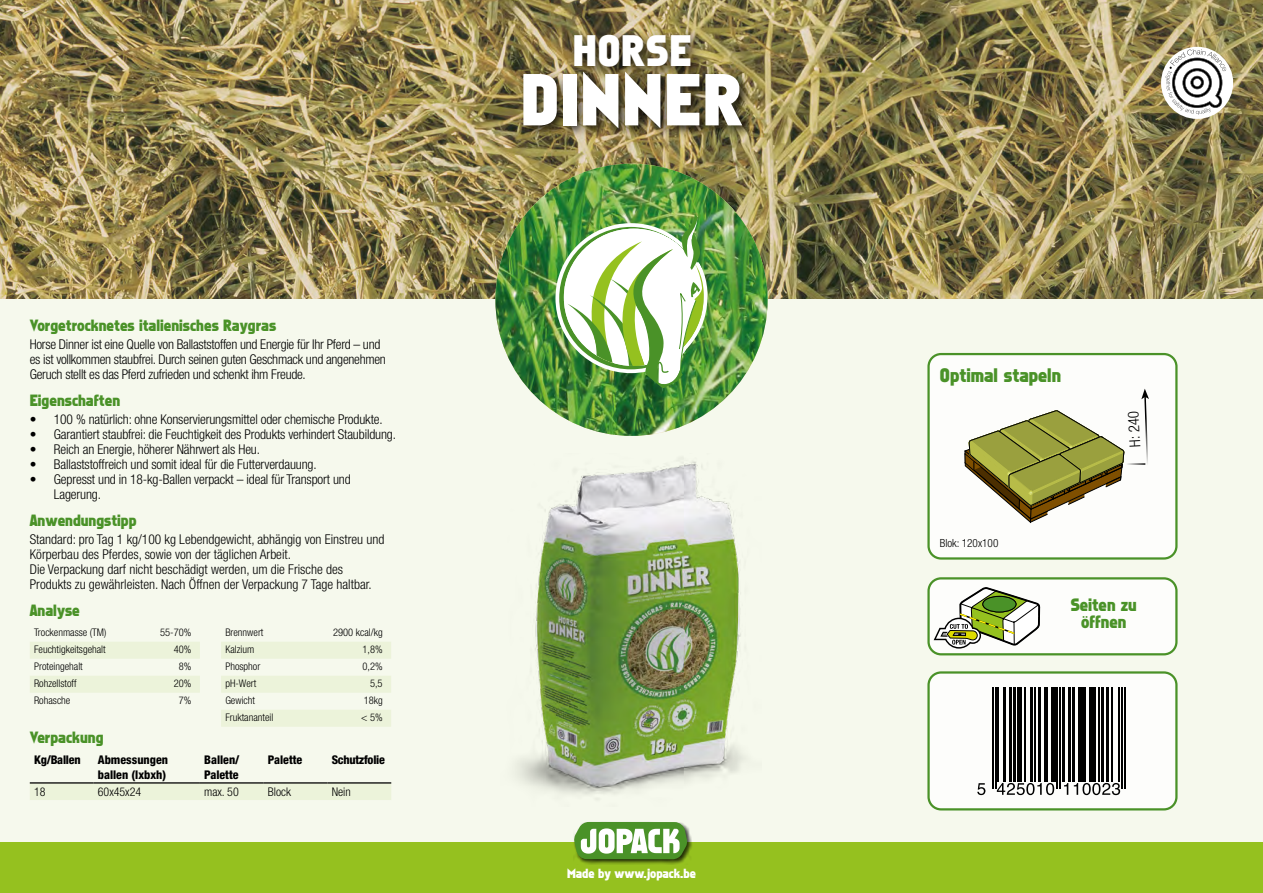
<style>
.page{position:relative;width:1263px;height:893px;background:#f6f9ed}
.page>*{position:absolute;margin:0;border:0;box-sizing:border-box;transform-origin:0 0}
.t1{font:67.5px "FZBASIC5";letter-spacing:.02em;color:#fff}
.t2{font:40.5px "FZBASIC5";letter-spacing:.02em;color:#fff}
.t3{font:18px "FZBASIC5";color:#4a9228}
.t4{font:16.5px/17px "FZBASIC5";color:#4a9228;text-align:center}
.t5{font:15px "FZBASIC5";color:#4a9228}
.t6{font:300 condensed 15px "Helvetica Neue LT Std";color:#000}
.t7{font:300 condensed 13.5px/15px "Helvetica Neue LT Std";letter-spacing:-.01em;color:#000}
.t8{font:12.15px "FZBASIC5";color:#fff}
.t9{font:800 condensed 12px/14.4px "Helvetica Neue LT Std";color:#000}
.t10{font:300 condensed 12px "Helvetica Neue LT Std";color:#000}
.t11{font:800 condensed 12px "Helvetica Neue LT Std";letter-spacing:-.02em;color:#000}
.t12{font:300 condensed 11.25px "Helvetica Neue LT Std";color:#000}
.t13{font:300 condensed 10.5px "Helvetica Neue LT Std";color:#000}
</style>
<div class="page">
<img style="left:0;top:0;width:1263px;height:298px">
<img style="left:495px;top:164px;width:273px;height:272px;border-radius:136px">
<div style="left:0;top:842px;width:1263px;height:51px;background:#95c11f"></div>
<div style="left:573px;top:821px;width:120px;height:44px;background:#000;opacity:.75"></div>
<svg style="left:574px;top:822px;width:113px;height:37px;background:#95be80"></svg>
<img style="left:555px;top:215px;width:152px;height:173px">
<div style="left:566px;top:27px;width:141px;height:55px;background:#000;opacity:.75"></div>
<div style="left:519px;top:70px;width:235px;height:70px;background:#000;opacity:.75"></div>
<div style="left:1161px;top:47px;width:72px;height:72px;background:#fff;border-radius:50%"></div>
<svg style="left:1165px;top:49px;width:61px;height:66px"></svg>
<div style="left:928px;top:354px;width:248px;height:204px;background:#fff;border-radius:13px"></div>
<div style="left:927px;top:353px;width:250px;height:207px;border:2px solid #4a9228;border-radius:13px"></div>
<svg style="left:964px;top:410px;width:161px;height:113px"></svg>
<svg style="left:1141px;top:389px;width:8px;height:76px"></svg>
<hr style="left:1122px;top:463px;width:23px;height:2px;background:#000">
<div style="left:928px;top:578px;width:248px;height:76px;background:#fff;border-radius:13px"></div>
<div style="left:927px;top:577px;width:250px;height:78px;border:2px solid #4a9228;border-radius:13px"></div>
<svg style="left:932px;top:587px;width:108px;height:62px"></svg>
<img style="left:516px;top:461px;width:230px;height:334px">
<div style="left:928px;top:672px;width:248px;height:137px;background:#fff;border-radius:13px"></div>
<hr style="left:992px;top:687px;width:1px;height:101px;background:#000">
<hr style="left:995px;top:687px;width:1px;height:101px;background:#000">
<hr style="left:997px;top:687px;width:2px;height:94px;background:#000">
<hr style="left:1003px;top:687px;width:3px;height:94px;background:#000">
<hr style="left:1009px;top:687px;width:3px;height:94px;background:#000">
<hr style="left:1013px;top:687px;width:3px;height:94px;background:#000">
<hr style="left:1017px;top:687px;width:4px;height:94px;background:#000">
<hr style="left:1024px;top:687px;width:2px;height:94px;background:#000">
<hr style="left:1030px;top:687px;width:3px;height:94px;background:#000">
<hr style="left:1034px;top:687px;width:1px;height:94px;background:#000">
<hr style="left:1038px;top:687px;width:3px;height:94px;background:#000">
<hr style="left:1044px;top:687px;width:1px;height:94px;background:#000">
<hr style="left:1047px;top:687px;width:1px;height:94px;background:#000">
<hr style="left:1051px;top:687px;width:4px;height:94px;background:#000">
<hr style="left:1056px;top:687px;width:2px;height:101px;background:#000">
<hr style="left:1059px;top:687px;width:2px;height:101px;background:#000">
<hr style="left:1062px;top:687px;width:3px;height:94px;background:#000">
<hr style="left:1068px;top:687px;width:3px;height:94px;background:#000">
<hr style="left:1072px;top:687px;width:3px;height:94px;background:#000">
<hr style="left:1077px;top:687px;width:3px;height:94px;background:#000">
<hr style="left:1082px;top:687px;width:4px;height:94px;background:#000">
<hr style="left:1089px;top:687px;width:1px;height:94px;background:#000">
<div style="left:1091px;top:687px;width:5px;height:94px;background:#000"></div>
<hr style="left:1099px;top:687px;width:1px;height:94px;background:#000">
<hr style="left:1101px;top:687px;width:3px;height:94px;background:#000">
<hr style="left:1106px;top:687px;width:2px;height:94px;background:#000">
<hr style="left:1111px;top:687px;width:2px;height:94px;background:#000">
<hr style="left:1118px;top:687px;width:2px;height:94px;background:#000">
<hr style="left:1121px;top:687px;width:1px;height:101px;background:#000">
<hr style="left:1124px;top:687px;width:1px;height:101px;background:#000">
<svg style="left:977px;top:783px;width:8px;height:12px"></svg>
<svg style="left:997px;top:783px;width:57px;height:12px"></svg>
<svg style="left:1064px;top:783px;width:4px;height:12px"></svg>
<svg style="left:1074px;top:783px;width:46px;height:12px"></svg>
<div style="left:927px;top:671px;width:250px;height:139px;border:2px solid #4a9228;border-radius:13px"></div>
<svg style="left:30px;top:642px;width:170px;height:51px"></svg>
<svg style="left:221px;top:642px;width:170px;height:85px"></svg>
<div style="left:30px;top:784px;width:361px;height:16px;background:#ecf3da"></div>
<hr style="left:30px;top:782px;width:64px;height:2px;background:#000">
<hr style="left:94px;top:782px;width:106px;height:2px;background:#000">
<hr style="left:200px;top:782px;width:64px;height:2px;background:#000">
<hr style="left:264px;top:782px;width:63px;height:2px;background:#000">
<hr style="left:327px;top:782px;width:64px;height:2px;background:#000">
<p class="t5" style="left:30px;top:317px;width:248px">Vorgetrocknetes italienisches Raygras</p>
<p class="t7" style="left:30px;top:337px;width:358px">Horse Dinner ist eine Quelle von Ballaststoffen und Energie für Ihr Pferd – und es ist vollkommen staubfrei. Durch seinen guten Geschmack und angenehmen<br>Geruch stellt es das Pferd zufrieden und schenkt ihm Freude.</p>
<p class="t5" style="left:30px;top:392px;width:92px">Eigenschaften</p>
<p class="t7" style="left:30px;top:412px;width:354px">• 100 % natürlich: ohne Konservierungsmittel oder chemische Produkte.</p>
<p class="t7" style="left:30px;top:427px;width:368px">• Garantiert staubfrei: die Feuchtigkeit des Produkts verhindert Staubildung.</p>
<p class="t7" style="left:30px;top:442px;width:232px">• Reich an Energie, höherer Nährwert als Heu.</p>
<p class="t7" style="left:30px;top:457px;width:288px">• Ballaststoffreich und somit ideal für die Futterverdauung.</p>
<p class="t7" style="left:54px;top:472px;width:298px;text-indent:-24px">• Gepresst und in 18-kg-Ballen verpackt – ideal für Transport und<br>Lagerung.</p>
<p class="t5" style="left:30px;top:512px;width:108px">Anwendungstipp</p>
<p class="t7" style="left:30px;top:532px;width:356px">Standard: pro Tag 1 kg/100 kg Lebendgewicht, abhängig von Einstreu und Körperbau des Pferdes, sowie von der täglichen Arbeit.<br>Die Verpackung darf nicht beschädigt werden, um die Frische des Produkts zu gewährleisten. Nach Öffnen der Verpackung 7 Tage haltbar.</p>
<p class="t5" style="left:30px;top:602px;width:52px">Analyse</p>
<p class="t13" style="left:34px;top:627px;width:74px">Trockenmasse (TM)</p>
<p class="t13" style="left:160px;top:627px;width:33px">55-70%</p>
<p class="t13" style="left:34px;top:644px;width:73px">Feuchtigkeitsgehalt</p>
<p class="t13" style="left:174px;top:644px;width:19px">40%</p>
<p class="t13" style="left:34px;top:661px;width:50px">Proteingehalt</p>
<p class="t13" style="left:179px;top:661px;width:14px">8%</p>
<p class="t13" style="left:34px;top:678px;width:44px">Rohzellstoff</p>
<p class="t13" style="left:174px;top:678px;width:19px">20%</p>
<p class="t13" style="left:34px;top:695px;width:38px">Rohasche</p>
<p class="t13" style="left:179px;top:695px;width:14px">7%</p>
<p class="t5" style="left:30px;top:729px;width:75px">Verpackung</p>
<p class="t13" style="left:225px;top:627px;width:40px">Brennwert</p>
<p class="t13" style="left:333px;top:627px;width:51px">2900 kcal/kg</p>
<p class="t13" style="left:225px;top:644px;width:30px">Kalzium</p>
<p class="t13" style="left:362px;top:644px;width:22px">1,8%</p>
<p class="t13" style="left:225px;top:661px;width:36px">Phosphor</p>
<p class="t13" style="left:362px;top:661px;width:22px">0,2%</p>
<p class="t13" style="left:225px;top:678px;width:32px">pH-Wert</p>
<p class="t13" style="left:370px;top:678px;width:14px">5,5</p>
<p class="t13" style="left:225px;top:695px;width:31px">Gewicht</p>
<p class="t13" style="left:364px;top:695px;width:21px">18kg</p>
<p class="t13" style="left:225px;top:712px;width:49px">Fruktananteil</p>
<p class="t13" style="left:361px;top:712px;width:23px">&lt; 5%</p>
<p class="t11" style="left:34px;top:753px;width:48px">Kg/Ballen</p>
<p class="t9" style="left:98px;top:753px;width:72px">Abmessungen ballen (lxbxh)</p>
<p class="t9" style="left:204px;top:753px;width:37px">Ballen/<br>Palette</p>
<p class="t9" style="left:268px;top:753px;width:36px">Palette</p>
<p class="t11" style="left:332px;top:753px;width:55px">Schutzfolie</p>
<p class="t10" style="left:34px;top:785px;width:13px">18</p>
<p class="t10" style="left:98px;top:785px;width:45px">60x45x24</p>
<p class="t10" style="left:204px;top:785px;width:36px">max. 50</p>
<p class="t10" style="left:268px;top:785px;width:25px">Block</p>
<p class="t10" style="left:332px;top:785px;width:21px">Nein</p>
<h2 class="t2" style="left:573px;top:28px;width:120px">HORSE</h2>
<h1 class="t1" style="left:521px;top:62px;width:223px">DINNER</h1>
<p class="t8" style="left:567px;top:866px;width:130px">Made by www.jopack.be</p>
<h3 class="t3" style="left:940px;top:365px;width:123px">Optimal stapeln</h3>
<p class="t6" style="left:1126px;top:447px;width:38px;rotate:-93deg">H: 240</p>
<p class="t12" style="left:940px;top:536px;width:60px">Blok: 120x100</p>
<p class="t4" style="left:1071px;top:597px;width:67px">Seiten zu öffnen</p>
</div>
